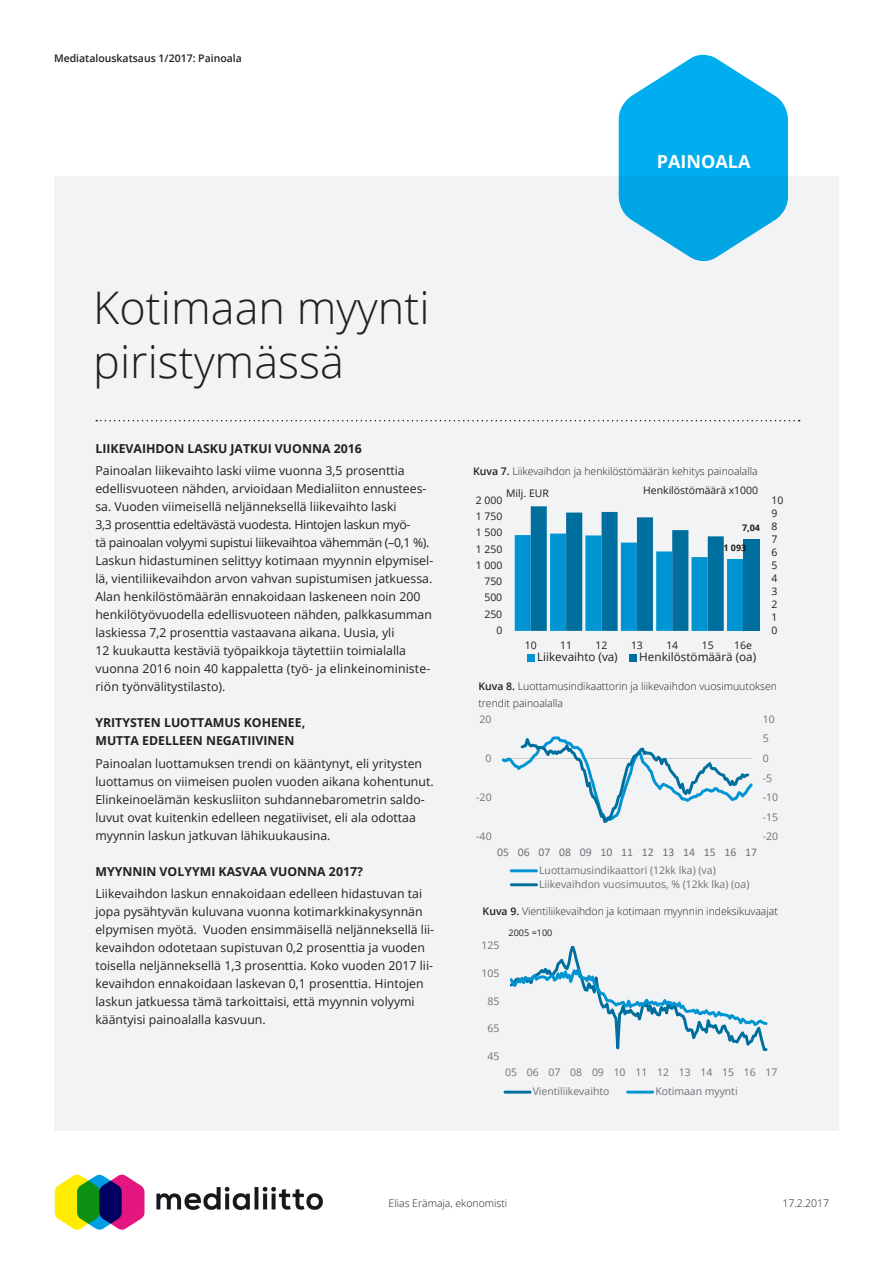
<style>
.page{position:relative;width:893px;height:1263px;background:#fff}
.page>*{position:absolute;margin:0;border:0;box-sizing:border-box;transform-origin:0 0}
.t1{font:300 45px/54px "Open Sans";color:#231f20}
.t2{font:700 18px "Open Sans";color:#fff}
.t3{font:12.3px/18px "Open Sans";color:#231f20}
.t4{font:700 12.3px/18px "Open Sans";color:#231f20}
.t5{font:11.7px "Open Sans";color:#231f20}
.t6{font:11.7px "Calibri";color:#76787b}
.t7{font:300 10.5px/16.5px "Open Sans";color:#231f20}
.t8{font:10.5px/19.5px "Open Sans";letter-spacing:-.005em;color:#76787b}
.t9{font:10.5px "Open Sans";letter-spacing:-.005em;color:#231f20}
.t10{font:600 10.5px "Open Sans";color:#231f20}
.t11{font:9px "Open Sans";letter-spacing:-.005em;color:#231f20}
.t12{font:700 9px "Open Sans";color:#231f20}
.s1{font-weight:600}
</style>
<div class="page">
<div style="left:54px;top:176px;width:785px;height:955px;background:#f2f3f4"></div>
<svg style="left:619px;top:54px;width:169px;height:208px"></svg>
<img style="left:54px;top:1174px;width:269px;height:56px">
<svg style="left:510px;top:946px;width:258px;height:105px"></svg>
<hr style="left:504px;top:1091px;width:27px;height:2px;background:#0075a6">
<hr style="left:626px;top:1091px;width:28px;height:2px;background:#009cdd">
<svg style="left:514px;top:535px;width:246px;height:96px"></svg>
<div style="left:727px;top:560px;width:16px;height:71px;background:#0094d3"></div>
<div style="left:743px;top:539px;width:16px;height:92px;background:#006f9e"></div>
<svg style="left:515px;top:506px;width:209px;height:125px"></svg>
<div style="left:527px;top:654px;width:7px;height:7px;background:#0094d3"></div>
<div style="left:629px;top:654px;width:7px;height:7px;background:#006f9e"></div>
<svg style="left:502px;top:736px;width:251px;height:87px"></svg>
<hr style="left:510px;top:869px;width:28px;height:3px;background:#009cdd">
<hr style="left:510px;top:883px;width:28px;height:3px;background:#0075a6">
<svg style="left:96px;top:420px;width:704px;height:1px"></svg>
<p class="t10" style="left:54px;top:51px;width:189px">Mediatalouskatsaus 1/2017: Painoala</p>
<h2 class="t2" style="left:657px;top:149px;width:95px">PAINOALA</h2>
<h1 class="t1" style="left:93px;top:279px;width:338px">Kotimaan myynti piristymässä</h1>
<p class="t4" style="left:95px;top:439px;width:14px">LIIKEVAI</p>
<p class="t4" style="left:146px;top:439px;width:51px">HDON LASKU</p>
<p class="t4" style="left:230px;top:439px;width:28px">JATKUI</p>
<p class="t4" style="left:275px;top:439px;width:88px">VUONNA 2016</p>
<p class="t3" style="left:95px;top:461px;width:339px">Painoalan liikevaihto laski viime vuonna 3,5 prosenttia edellisvuoteen nähden, arvioidaan Medialiiton ennustees&shy;sa. Vuoden viimeisellä neljänneksellä liikevaihto laski<br>3,3 prosenttia edeltävästä vuodesta. Hintojen laskun myö-<br>tä painoalan volyymi supistui liikevaihtoa vähemmän (–0,1 %).<br>Laskun hidastuminen selittyy kotimaan myynnin elpymisel&shy;lä, vientiliikevaihdon arvon vahvan supistumisen jatkuessa.<br>Alan henkilöstömäärän ennakoidaan laskeneen noin 200 henkilötyövuodella edellisvuoteen nähden, palkkasumman laskiessa 7,2 prosenttia vastaavana aikana. Uusia, yli<br>12 kuukautta kestäviä työpaikkoja täytettiin toimialalla vuonna 2016 noin 40 kappaletta (työ- ja elinkeinoministe&shy;riön työnvälitystilasto).</p>
<p class="t4" style="left:95px;top:713px;width:211px">YRITYSTEN LU OTTAMUS KOHENEE,<br>MUTTA EDELLEE</p>
<p class="t4" style="left:193px;top:731px;width:61px">N NEGATIIVI</p>
<p class="t4" style="left:268px;top:731px;width:28px">NEN</p>
<p class="t3" style="left:95px;top:754px;width:340px">Painoalan luottamuksen trendi on kääntynyt, eli yritysten luottamus on viimeisen puolen vuoden aikana kohentunut.<br>Elinkeinoelämän keskusliiton suhdannebarometrin saldo&shy;luvut ovat kuitenkin edelleen negatiiviset, eli ala odottaa myynnin laskun jatkuvan lähikuukausina.</p>
<p class="t4" style="left:95px;top:862px;width:10px">MYY</p>
<p class="t4" style="left:122px;top:862px;width:106px">NNIN VOLYYMI KASVAA</p>
<p class="t4" style="left:270px;top:862px;width:94px">VUONNA 2017?</p>
<p class="t3" style="left:95px;top:884px;width:340px">Liikevaihdon laskun ennakoidaan edelleen hidastuvan tai jopa pysähtyvän kuluvana vuonna kotimarkkinakysynnän elpymisen myötä. Vuoden ensimmäisellä neljänneksellä lii&shy;kevaihdon odotetaan supistuvan 0,2 prosenttia ja vuoden toisella neljänneksellä 1,3 prosenttia. Koko vuoden 2017 lii&shy;kevaihdon ennakoidaan laskevan 0,1 prosenttia. Hintojen laskun jatkuessa tämä tarkoittaisi, että myynnin volyymi kääntyisi painoalalla kasvuun.</p>
<p class="t7" style="left:473px;top:462px;width:286px"><span class="s1">Kuva 7.</span> Liikevaihdon ja henkilöstömäärän kehitys painoalalla</p>
<p class="t9" style="left:506px;top:485px;width:44px">Milj. EUR</p>
<p class="t9" style="left:643px;top:483px;width:116px">Henkilöstömäärä x1000</p>
<p class="t9" style="left:476px;top:493px;width:28px">2 000</p>
<p class="t9" style="left:476px;top:509px;width:28px">1 750</p>
<p class="t9" style="left:476px;top:525px;width:28px">1 500</p>
<p class="t9" style="left:476px;top:541px;width:28px">1 250</p>
<p class="t9" style="left:476px;top:558px;width:28px">1 000</p>
<p class="t9" style="left:484px;top:574px;width:19px">750</p>
<p class="t9" style="left:484px;top:590px;width:19px">500</p>
<p class="t9" style="left:484px;top:607px;width:19px">250</p>
<p class="t9" style="left:496px;top:623px;width:7px">0</p>
<p class="t12" style="left:742px;top:521px;width:20px">7,04</p>
<p class="t12" style="left:723px;top:541px;width:24px">1 093</p>
<p class="t9" style="left:525px;top:638px;width:13px">10</p>
<p class="t9" style="left:560px;top:638px;width:13px">11</p>
<p class="t9" style="left:596px;top:638px;width:13px">12</p>
<p class="t9" style="left:631px;top:638px;width:13px">13</p>
<p class="t9" style="left:666px;top:638px;width:13px">14</p>
<p class="t9" style="left:702px;top:638px;width:13px">15</p>
<p class="t9" style="left:734px;top:638px;width:19px">16e</p>
<p class="t5" style="left:537px;top:649px;width:82px">Liikevaihto (va)</p>
<p class="t5" style="left:639px;top:649px;width:118px">Henkilöstömäärä (oa)</p>
<p class="t9" style="left:771px;top:493px;width:13px">10</p>
<p class="t9" style="left:771px;top:506px;width:7px">9</p>
<p class="t9" style="left:771px;top:519px;width:7px">8</p>
<p class="t9" style="left:771px;top:532px;width:7px">7</p>
<p class="t9" style="left:771px;top:545px;width:7px">6</p>
<p class="t9" style="left:771px;top:558px;width:7px">5</p>
<p class="t9" style="left:771px;top:571px;width:7px">4</p>
<p class="t9" style="left:771px;top:584px;width:7px">3</p>
<p class="t9" style="left:771px;top:597px;width:7px">2</p>
<p class="t9" style="left:771px;top:610px;width:7px">1</p>
<p class="t9" style="left:771px;top:623px;width:7px">0</p>
<p class="t7" style="left:478px;top:678px;width:300px"><span class="s1">Kuva 8.</span> Luottamusindikaattorin ja liikevaihdon vuosimuutoksen trendit painoalalla</p>
<p class="t8" style="left:480px;top:709px;width:13px">20</p>
<p class="t8" style="left:763px;top:709px;width:13px">10</p>
<p class="t8" style="left:763px;top:729px;width:8px">5</p>
<p class="t8" style="left:486px;top:748px;width:8px">0</p>
<p class="t8" style="left:763px;top:748px;width:8px">0</p>
<p class="t8" style="left:763px;top:768px;width:11px">-5</p>
<p class="t8" style="left:476px;top:787px;width:17px">-20</p>
<p class="t8" style="left:763px;top:787px;width:17px">-10</p>
<p class="t8" style="left:763px;top:807px;width:17px">-15</p>
<p class="t8" style="left:476px;top:826px;width:17px">-40</p>
<p class="t8" style="left:763px;top:826px;width:17px">-20</p>
<p class="t6" style="left:497px;top:844px;width:261px">05 06 07 08 09 10 11 12 13 14 15 16 17</p>
<p class="t8" style="left:539px;top:863px;width:212px;line-height:14px">Luottamusindikaattori (12kk lka) (va)<br>Liikevaihdon vuosimuutos, % (12kk lka) (oa)</p>
<p class="t7" style="left:483px;top:902px;width:297px"><span class="s1">Kuva 9.</span> Vientiliikevaihdon ja kotimaan myynnin indeksikuvaajat</p>
<p class="t8" style="left:482px;top:935px;width:19px">125</p>
<p class="t8" style="left:482px;top:963px;width:19px">105</p>
<p class="t8" style="left:487px;top:991px;width:13px">85</p>
<p class="t8" style="left:487px;top:1018px;width:13px">65</p>
<p class="t8" style="left:487px;top:1046px;width:13px">45</p>
<p class="t11" style="left:509px;top:926px;width:45px">2005 =100</p>
<p class="t8" style="left:533px;top:1062px;width:246px;text-indent:-28px">05 06 07 08 09 10 11 12 13 14 15 16 17<br>Vientiliikevaihto</p>
<p class="t8" style="left:655px;top:1081px;width:84px">Kotimaan myynti</p>
<p class="t7" style="left:389px;top:1194px;width:120px">Elias Erämaja, ekonomisti</p>
<p class="t7" style="left:782px;top:1194px;width:48px">17.2.2017</p>
</div>
